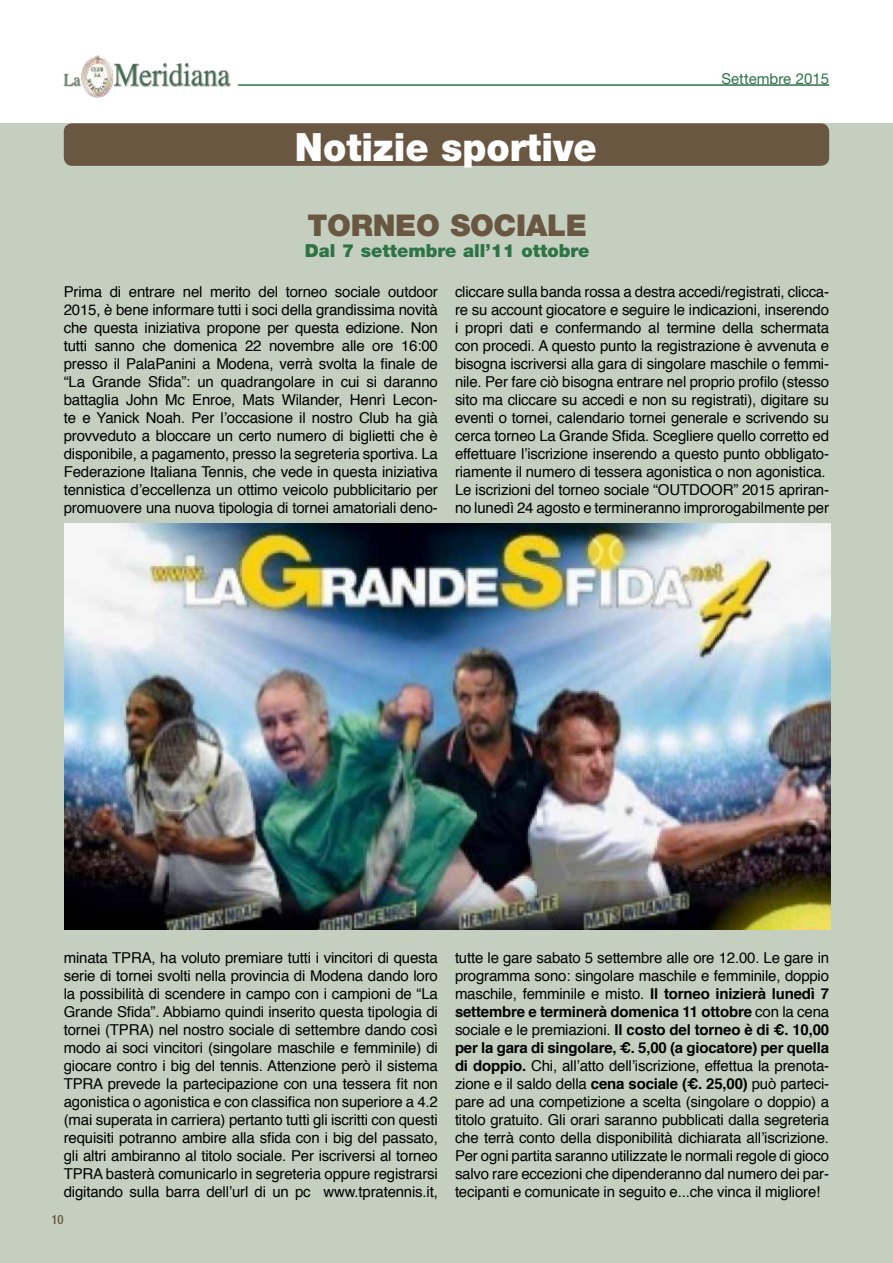
<style>
.page{position:relative;width:893px;height:1263px;background:#fff}
.page>*{position:absolute;margin:0;border:0;box-sizing:border-box;transform-origin:0 0}
.t1{font:900 39px "Helvetica Neue";color:#fff;scale:.95 1}
.t2{font:900 30px "Helvetica Neue";letter-spacing:-.01em;color:#695742}
.t3{font:900 18px "Helvetica Neue";color:#2d7346}
.t4{font:15px/18px "Helvetica";letter-spacing:-.01em;color:#000;text-align:justify}
.t5{font:15px "Helvetica Neue";color:#2d7346}
.t6{font:500 condensed 12.75px "Helvetica Neue";color:#695742}
.s1{font-weight:700}
</style>
<div class="page">
<div style="left:0;top:123px;width:892px;height:1140px;background:#c5cfbf"></div>
<div style="left:64px;top:123px;width:765px;height:43px;background:#695742;border-radius:9px"></div>
<img style="left:114px;top:63px;width:117px;height:24px">
<img style="left:63px;top:73px;width:18px;height:14px">
<img style="left:81px;top:55px;width:33px;height:43px">
<hr style="left:238px;top:84px;width:591px;height:2px;background:#2d7346">
<img style="left:65px;top:523px;width:765px;height:406px">
<h1 class="t1" style="left:295px;top:124px;width:319px">Notizie sportive</h1>
<p class="t5" style="left:721px;top:70px;width:109px">Settembre 2015</p>
<h2 class="t2" style="left:307px;top:207px;width:281px">TORNEO SOCIALE</h2>
<p class="t3" style="left:305px;top:240px;width:286px">Dal 7 settembre all’11 ottobre</p>
<p class="t4" style="left:64px;top:283px;width:376px">Prima di entrare nel merito del torneo sociale outdoor 2015, è bene informare tutti i soci della grandissima novità che questa iniziativa propone per questa edizione. Non tutti sanno che domenica 22 novembre alle ore 16:00 presso il PalaPanini a Modena, verrà svolta la finale de “La Grande Sfida”: un quadrangolare in cui si daranno battaglia John Mc Enroe, Mats Wilander, Henrì Lecon&shy;te e Yanick Noah. Per l’occasione il nostro Club ha già provveduto a bloccare un certo numero di biglietti che è disponibile, a pagamento, presso la segreteria sportiva. La Federazione Italiana Tennis, che vede in questa iniziativa tennistica d’eccellenza un ottimo veicolo pubblicitario per promuovere una nuova tipologia di tornei amatoriali deno-</p>
<p class="t4" style="left:455px;top:283px;width:376px;text-align:left">cliccare sulla banda rossa a destra accedi/registrati, clicca&shy;re su account giocatore e seguire le indicazioni, inserendo i propri dati e confermando al termine della schermata con procedi. A questo punto la registrazione è avvenuta e bisogna iscriversi alla gara di singolare maschile o femmi&shy;nile. Per fare ciò bisogna entrare nel proprio profilo (stesso sito ma cliccare su accedi e non su registrati), digitare su eventi o tornei, calendario tornei generale e scrivendo su cerca torneo La Grande Sfida. Scegliere quello corretto ed effettuare l’iscrizione inserendo a questo punto obbligato&shy;riamente il numero di tessera agonistica o non agonistica.<br>Le iscrizioni del torneo sociale “OUTDOOR” 2015 apriran&shy;no lunedì 24 agosto e termineranno improrogabilmente per</p>
<p class="t4" style="left:64px;top:949px;width:376px">minata TPRA, ha voluto premiare tutti i vincitori di questa serie di tornei svolti nella provincia di Modena dando loro la possibilità di scendere in campo con i campioni de “La Grande Sfida”. Abbiamo quindi inserito questa tipologia di tornei (TPRA) nel nostro sociale di settembre dando così modo ai soci vincitori (singolare maschile e femminile) di giocare contro i big del tennis. Attenzione però il sistema TPRA prevede la partecipazione con una tessera fit non agonistica o agonistica e con classifica non superiore a 4.2 (mai superata in carriera) pertanto tutti gli iscritti con questi requisiti potranno ambire alla sfida con i big del passato, gli altri ambiranno al titolo sociale. Per iscriversi al torneo TPRA basterà comunicarlo in segreteria oppure registrarsi digitando sulla barra dell’url di un pc www.tpratennis.it,</p>
<p class="t6" style="left:52px;top:1212px;width:14px">10</p>
<p class="t4" style="left:455px;top:949px;width:376px">tutte le gare sabato 5 settembre alle ore 12.00. Le gare in programma sono: singolare maschile e femminile, doppio maschile, femminile e misto. <span class="s1">Il torneo inizierà lunedì 7 settembre e terminerà domenica 11 ottobre</span> con la cena sociale e le premiazioni. <span class="s1">Il costo del torneo è di €. 10,00 per la gara di singolare, €. 5,00 (a giocatore) per quella di doppio.</span> Chi, all’atto dell’iscrizione, effettua la prenota&shy;zione e il saldo della <span class="s1">cena sociale (€. 25,00)</span> può parteci&shy;pare ad una competizione a scelta (singolare o doppio) a titolo gratuito. Gli orari saranno pubblicati dalla segreteria che terrà conto della disponibilità dichiarata all’iscrizione.<br>Per ogni partita saranno utilizzate le normali regole di gioco salvo rare eccezioni che dipenderanno dal numero dei par&shy;tecipanti e comunicate in seguito e...che vinca il migliore!</p>
</div>
